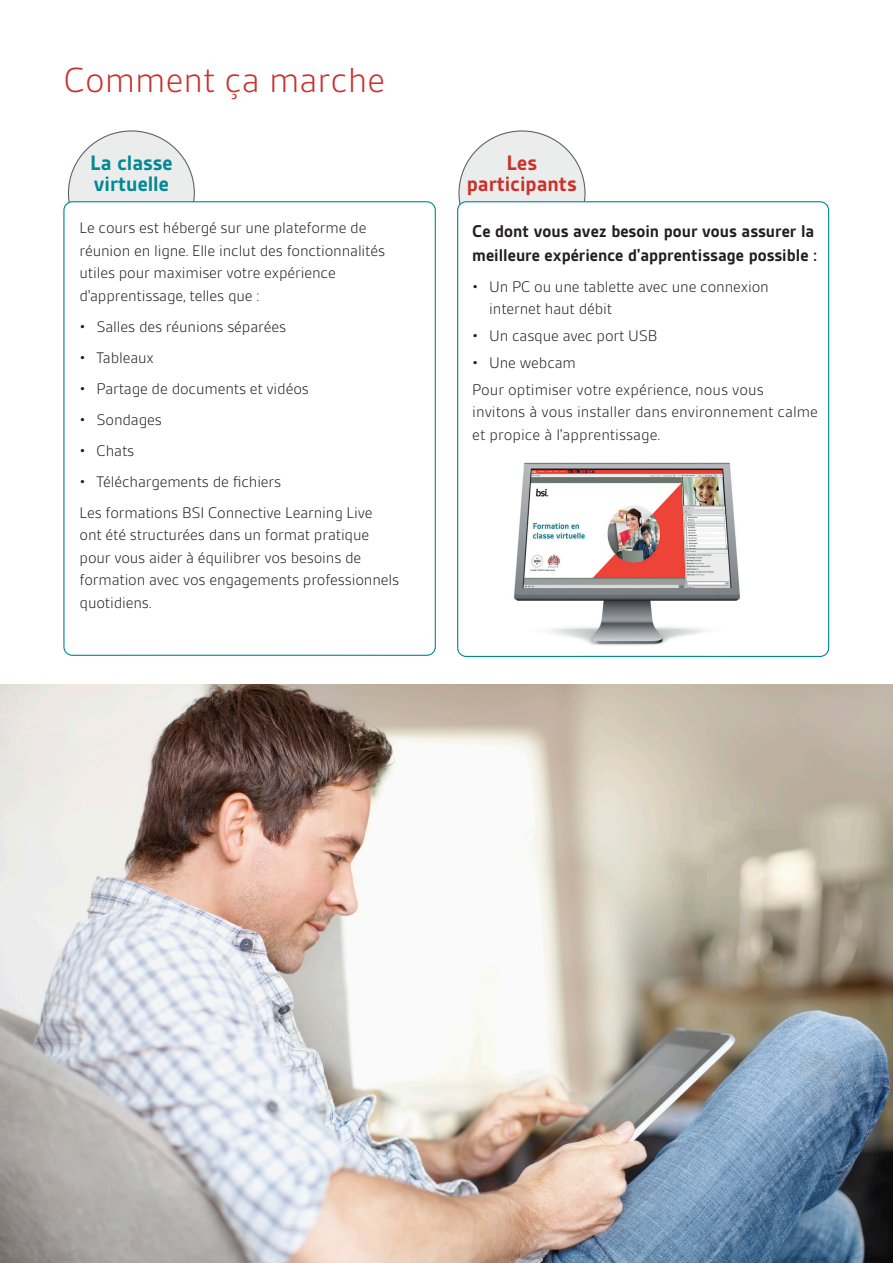
<style>
.page{position:relative;width:893px;height:1263px;background:#fff}
.page>*{position:absolute;margin:0;border:0;box-sizing:border-box;transform-origin:0 0}
.t1{font:300 37.5px "BSI Gesta";color:#c9312b}
.t2{font:700 22.5px/21px "BSI Gesta";color:#008895}
.t3{font:700 22.5px "BSI Gesta";color:#c9312b}
.t4{font:700 18.3px/24px "BSI Gesta";color:#231f20}
.t5{font:300 16.5px/22.5px "BSI Gesta";letter-spacing:-.01em;color:#231f20}
</style>
<div class="page">
<div style="left:459px;top:131px;width:126px;height:124px;background:#ebecec;border-radius:50%"></div>
<div style="left:68px;top:131px;width:126px;height:124px;background:#ebecec;border-radius:50%"></div>
<div style="left:64px;top:202px;width:371px;height:453px;background:#fff;border-radius:9px"></div>
<div style="left:458px;top:202px;width:371px;height:454px;background:#fff;border-radius:9px"></div>
<img style="left:0;top:685px;width:893px;height:578px">
<img style="left:514px;top:462px;width:226px;height:184px">
<p class="t1" style="left:64px;top:61px;width:323px">Comment ça marche</p>
<p class="t2" style="left:90px;top:152px;width:84px">La classe virtuelle</p>
<p class="t5" style="left:80px;top:217px;width:307px">Le cours est hébergé sur une plateforme de réunion en ligne. Elle inclut des fonctionnalités utiles pour maximiser votre expérience d'apprentissage, telles que :</p>
<p class="t5" style="left:80px;top:315px;width:208px">• Salles des réunions séparées</p>
<p class="t5" style="left:80px;top:346px;width:76px">• Tableaux</p>
<p class="t5" style="left:80px;top:377px;width:231px">• Partage de documents et vidéos</p>
<p class="t5" style="left:80px;top:408px;width:84px">• Sondages</p>
<p class="t5" style="left:80px;top:439px;width:56px">• Chats</p>
<p class="t5" style="left:80px;top:470px;width:203px">• Téléchargements de fichiers</p>
<p class="t5" style="left:80px;top:501px;width:321px">Les formations BSI Connective Learning Live<br>ont été structurées dans un format pratique pour vous aider à équilibrer vos besoins de formation avec vos engagements professionnels quotidiens.</p>
<p class="t3" style="left:507px;top:151px;width:32px">Les</p>
<p class="t3" style="left:467px;top:172px;width:111px">participants</p>
<p class="t4" style="left:472px;top:219px;width:346px">Ce dont vous avez besoin pour vous assurer la meilleure expérience d'apprentissage possible :</p>
<p class="t5" style="left:489px;top:275px;width:281px;text-indent:-17px">• Un PC ou une tablette avec une connexion internet haut débit</p>
<p class="t5" style="left:472px;top:325px;width:187px">• Un casque avec port USB</p>
<p class="t5" style="left:472px;top:351px;width:105px">• Une webcam</p>
<p class="t5" style="left:472px;top:378px;width:347px">Pour optimiser votre expérience, nous vous invitons à vous installer dans environnement calme et propice à l'apprentissage.</p>
</div>
